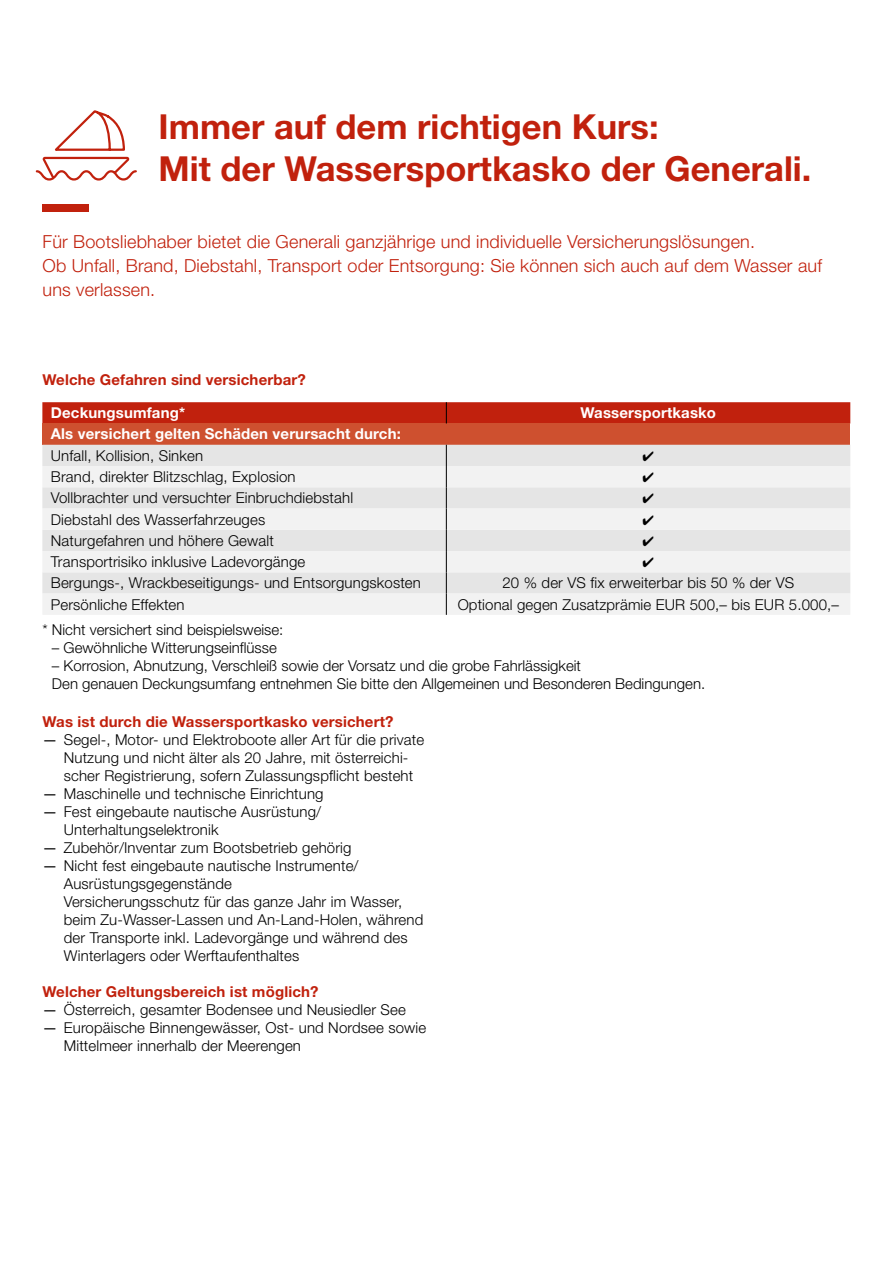
<style>
.page{position:relative;width:893px;height:1263px;background:#fff}
.page>*{position:absolute;margin:0;border:0;box-sizing:border-box;transform-origin:0 0}
.t1{font:700 34.5px/41.4px "Helvetica Neue LT Std";color:#c1210d}
.t2{font:300 18px/24px "Helvetica Neue LT Std";letter-spacing:.01em;color:#c1210d}
.t3{font:300 15px/18px "Helvetica Neue LT Std";letter-spacing:.01em;color:#000}
.t4{font:700 15px "Helvetica Neue LT Std";letter-spacing:.01em;color:#c1210d}
.t5{font:700 15px "Helvetica Neue LT Std";letter-spacing:.01em;color:#fff}
.s1{font-weight:400}
</style>
<div class="page">
<div style="left:43px;top:204px;width:46px;height:8px;background:#c1210d"></div>
<div style="left:42px;top:423px;width:808px;height:22px;background:#ce502f"></div>
<div style="left:42px;top:445px;width:808px;height:21px;background:#e5e5e5"></div>
<svg style="left:42px;top:466px;width:808px;height:149px;fill:#f2f2f2"></svg>
<div style="left:42px;top:402px;width:808px;height:21px;background:#c1210d"></div>
<svg style="left:446px;top:445px;width:1px;height:170px"></svg>
<svg style="left:35px;top:110px;width:102px;height:71px"></svg>
<svg style="left:643px;top:451px;width:11px;height:10px"></svg>
<svg style="left:643px;top:473px;width:11px;height:9px"></svg>
<svg style="left:643px;top:494px;width:11px;height:10px"></svg>
<svg style="left:643px;top:515px;width:11px;height:10px"></svg>
<svg style="left:643px;top:536px;width:11px;height:10px"></svg>
<svg style="left:643px;top:558px;width:11px;height:9px"></svg>
<h1 class="t1" style="left:159px;top:105px;width:654px">Immer auf dem richtigen Kurs:<br>Mit der Wassersportkasko der Generali.</h1>
<p class="t2" style="left:43px;top:229px;width:781px">Für Bootsliebhaber bietet die Generali ganzjährige und individuelle Versicherungslösungen.<br>Ob Unfall, Brand, Diebstahl, Transport oder Entsorgung: Sie können sich auch auf dem Wasser auf uns verlassen.</p>
<p class="t4" style="left:43px;top:370px;width:265px">Welche Gefahren sind versicherbar?</p>
<p class="t5" style="left:51px;top:404px;width:136px">Deckungsumfang*</p>
<p class="t5" style="left:580px;top:404px;width:137px">Wassersportkasko</p>
<p class="t5" style="left:51px;top:424px;width:352px">Als versichert gelten Schäden verursacht durch:</p>
<p class="t3" style="left:51px;top:446px;width:154px">Unfall, Kollision, Sinken</p>
<p class="t3" style="left:51px;top:467px;width:246px">Brand, direkter Blitzschlag, Explosion</p>
<p class="t3" style="left:51px;top:489px;width:304px">Vollbrachter und versuchter Einbruchdiebstahl</p>
<p class="t3" style="left:51px;top:510px;width:216px">Diebstahl des Wasserfahrzeuges</p>
<p class="t3" style="left:51px;top:531px;width:224px">Naturgefahren und höhere Gewalt</p>
<p class="t3" style="left:51px;top:552px;width:256px">Transportrisiko inklusive Ladevorgänge</p>
<p class="t3" style="left:51px;top:574px;width:372px">Bergungs-, Wrackbeseitigungs- und Entsorgungskosten</p>
<p class="t3" style="left:502px;top:574px;width:293px">20 % der VS fix erweiterbar bis 50 % der VS</p>
<p class="t3" style="left:51px;top:595px;width:135px">Persönliche Effekten</p>
<p class="t3" style="left:458px;top:595px;width:383px">Optional gegen Zusatzprämie EUR 500,– bis EUR 5.000,–</p>
<p class="t3" style="left:43px;top:620px;width:242px">* Nicht versichert sind beispielsweise:</p>
<p class="t3" style="left:52px;top:638px;width:226px">– Gewöhnliche Witterungseinflüsse</p>
<p class="t3" style="left:52px;top:656px;width:655px">– Korrosion, Abnutzung, Verschleiß sowie der Vorsatz und die grobe Fahrlässigkeit<br>Den genauen Deckungsumfang entnehmen Sie bitte den Allgemeinen und Besonderen Bedingungen.</p>
<p class="t4" style="left:43px;top:712px;width:352px">Was ist durch die Wassersportkasko versichert?</p>
<p class="t3" style="left:64px;top:730px;width:362px;text-indent:-21px"><span class="s1">—</span> Segel-, Motor- und Elektroboote aller Art für die private<br>Nutzung und nicht älter als 20 Jahre, mit österreichi&shy;scher Registrierung, sofern Zulassungspflicht besteht</p>
<p class="t3" style="left:43px;top:784px;width:283px"><span class="s1">—</span> Maschinelle und technische Einrichtung</p>
<p class="t3" style="left:64px;top:802px;width:259px;text-indent:-21px"><span class="s1">—</span> Fest eingebaute nautische Ausrüstung/<br>Unterhaltungselektronik</p>
<p class="t3" style="left:43px;top:838px;width:310px"><span class="s1">—</span> Zubehör/Inventar zum Bootsbetrieb gehörig</p>
<p class="t3" style="left:64px;top:856px;width:361px;text-indent:-21px"><span class="s1">—</span> Nicht fest eingebaute nautische Instrumente/ Ausrüstungsgegenstände<br>Versicherungsschutz für das ganze Jahr im Wasser, beim Zu-Wasser-Lassen und An-Land-Holen, während der Transporte inkl. Ladevorgänge und während des Winterlagers oder Werftaufenthaltes</p>
<p class="t4" style="left:43px;top:982px;width:277px">Welcher Geltungsbereich ist möglich?</p>
<p class="t3" style="left:43px;top:1000px;width:365px"><span class="s1">—</span> Österreich, gesamter Bodensee und Neusiedler See</p>
<p class="t3" style="left:64px;top:1018px;width:364px;text-indent:-21px"><span class="s1">—</span> Europäische Binnengewässer, Ost- und Nordsee sowie<br>Mittelmeer innerhalb der Meerengen</p>
</div>
